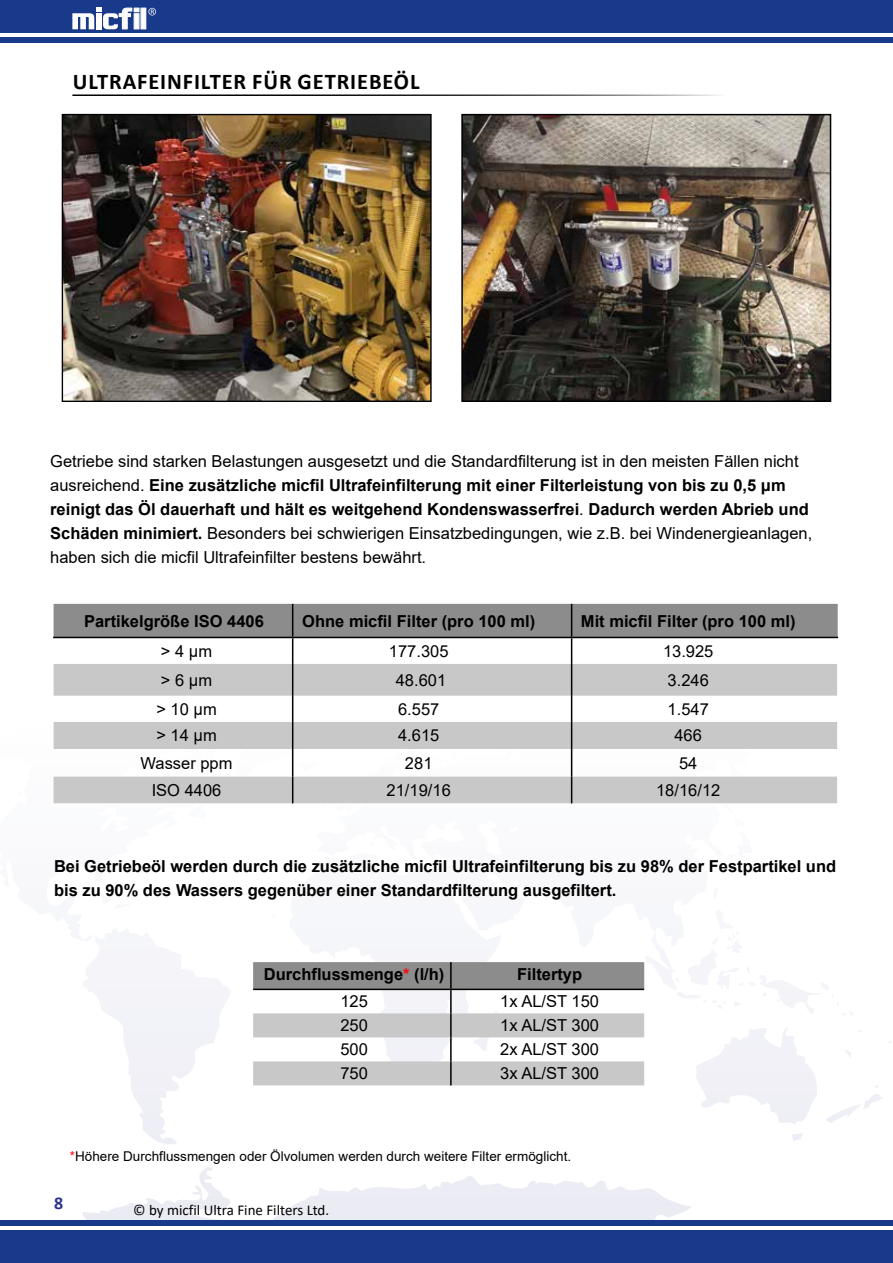
<style>
.page{position:relative;width:893px;height:1263px;background:#fff}
.page>*{position:absolute;margin:0;border:0;box-sizing:border-box;transform-origin:0 0}
.t1{font:700 22.5px "Calibri";letter-spacing:.04em;color:#000}
.t2{font:700 18px "Calibri";color:#2d338d}
.t3{font:16.5px/24px "Arial";color:#000}
.t4{font:700 16.5px/24px "Arial";color:#000}
.t5{font:15px "Calibri";color:#000}
.t6{font:13.5px "Arial";color:#000}
.s1{font-weight:700}
.s2{color:#f00}
</style>
<div class="page">
<div style="left:0;top:0;width:893px;height:32px;background:#19398a"></div>
<div style="left:0;top:37px;width:893px;height:6px;background:#19398a"></div>
<div style="left:0;top:1230px;width:893px;height:33px;background:#19398a"></div>
<div style="left:0;top:1220px;width:893px;height:6px;background:#19398a"></div>
<svg style="left:82px;top:1167px;width:609px;height:53px"></svg>
<svg style="left:72px;top:8px;width:84px;height:21px"></svg>
<hr style="left:72px;top:94px;width:741px;height:2px;background:#000">
<div style="left:54px;top:664px;width:783px;height:32px;background:#c8c8c8"></div>
<svg style="left:53px;top:604px;width:785px;height:60px"></svg>
<hr style="left:292px;top:664px;width:1px;height:32px;background:#000">
<hr style="left:571px;top:664px;width:1px;height:32px;background:#000">
<img style="left:61px;top:113px;width:371px;height:289px">
<img style="left:461px;top:113px;width:371px;height:289px">
<svg style="left:53px;top:696px;width:839px;height:448px"></svg>
<hr style="left:450px;top:962px;width:2px;height:27px;background:#000">
<hr style="left:450px;top:990px;width:2px;height:23px;background:#000">
<hr style="left:450px;top:1013px;width:2px;height:24px;background:#000">
<hr style="left:450px;top:1037px;width:2px;height:24px;background:#000">
<hr style="left:450px;top:1061px;width:2px;height:24px;background:#000">
<hr style="left:253px;top:989px;width:198px;height:1px;background:#000">
<hr style="left:451px;top:989px;width:193px;height:1px;background:#000">
<h1 class="t1" style="left:73px;top:66px;width:348px">ULTRAFEINFILTER FÜR GETRIEBEÖL</h1>
<p class="t3" style="left:50px;top:449px;width:764px">Getriebe sind starken Belastungen ausgesetzt und die Standardfilterung ist in den meisten Fällen nicht ausreichend. <span class="s1">Eine zusätzliche micfil Ultrafeinfilterung mit einer Filterleistung von bis zu 0,5 μm reinigt das Öl dauerhaft und hält es weitgehend Kondenswasserfrei</span>. <span class="s1">Dadurch werden Abrieb und Schäden minimiert.</span> Besonders bei schwierigen Einsatzbedingungen, wie z.B. bei Windenergieanlagen, haben sich die micfil Ultrafeinfilter bestens bewährt.</p>
<p class="t4" style="left:84px;top:609px;width:181px">Partikelgröße ISO 4406</p>
<p class="t4" style="left:302px;top:609px;width:234px">Ohne micfil Filter (pro 100 ml)</p>
<p class="t4" style="left:581px;top:609px;width:216px">Mit micfil Filter (pro 100 ml)</p>
<p class="t3" style="left:161px;top:639px;width:53px">&gt; 4 μm</p>
<p class="t3" style="left:389px;top:639px;width:61px">177.305</p>
<p class="t3" style="left:663px;top:639px;width:52px">13.925</p>
<p class="t3" style="left:161px;top:668px;width:53px">&gt; 6 μm</p>
<p class="t3" style="left:396px;top:668px;width:52px">48.601</p>
<p class="t3" style="left:668px;top:668px;width:43px">3.246</p>
<p class="t3" style="left:156px;top:697px;width:62px">&gt; 10 μm</p>
<p class="t3" style="left:398px;top:697px;width:43px">6.557</p>
<p class="t3" style="left:668px;top:697px;width:43px">1.547</p>
<p class="t3" style="left:156px;top:723px;width:62px">&gt; 14 μm</p>
<p class="t3" style="left:398px;top:723px;width:43px">4.615</p>
<p class="t3" style="left:674px;top:723px;width:29px">466</p>
<p class="t3" style="left:141px;top:751px;width:93px">Wasser ppm</p>
<p class="t3" style="left:405px;top:751px;width:29px">281</p>
<p class="t3" style="left:679px;top:751px;width:20px">54</p>
<p class="t3" style="left:152px;top:778px;width:71px">ISO 4406</p>
<p class="t3" style="left:387px;top:778px;width:66px">21/19/16</p>
<p class="t3" style="left:656px;top:778px;width:66px">18/16/12</p>
<p class="t4" style="left:54px;top:854px;width:784px">Bei Getriebeöl werden durch die zusätzliche micfil Ultrafeinfilterung bis zu 98% der Festpartikel und bis zu 90% des Wassers gegenüber einer Standardfilterung ausgefiltert.</p>
<p class="t4" style="left:264px;top:962px;width:182px">Durchflussmenge<span class="s2">*</span> (l/h)</p>
<p class="t4" style="left:517px;top:962px;width:67px">Filtertyp</p>
<p class="t3" style="left:340px;top:989px;width:29px">125</p>
<p class="t3" style="left:500px;top:989px;width:100px">1x AL/ST 150</p>
<p class="t3" style="left:340px;top:1013px;width:29px">250</p>
<p class="t3" style="left:500px;top:1013px;width:100px">1x AL/ST 300</p>
<p class="t3" style="left:340px;top:1037px;width:29px">500</p>
<p class="t3" style="left:500px;top:1037px;width:100px">2x AL/ST 300</p>
<p class="t3" style="left:340px;top:1061px;width:29px">750</p>
<p class="t3" style="left:500px;top:1061px;width:100px">3x AL/ST 300</p>
<p class="t6" style="left:70px;top:1147px;width:503px"><span class="s2">*</span>Höhere Durchflussmengen oder Ölvolumen werden durch weitere Filter ermöglicht.</p>
<p class="t2" style="left:54px;top:1190px;width:11px">8</p>
<p class="t5" style="left:133px;top:1199px;width:198px">© by micfil Ultra Fine Filters Ltd.</p>
</div>
